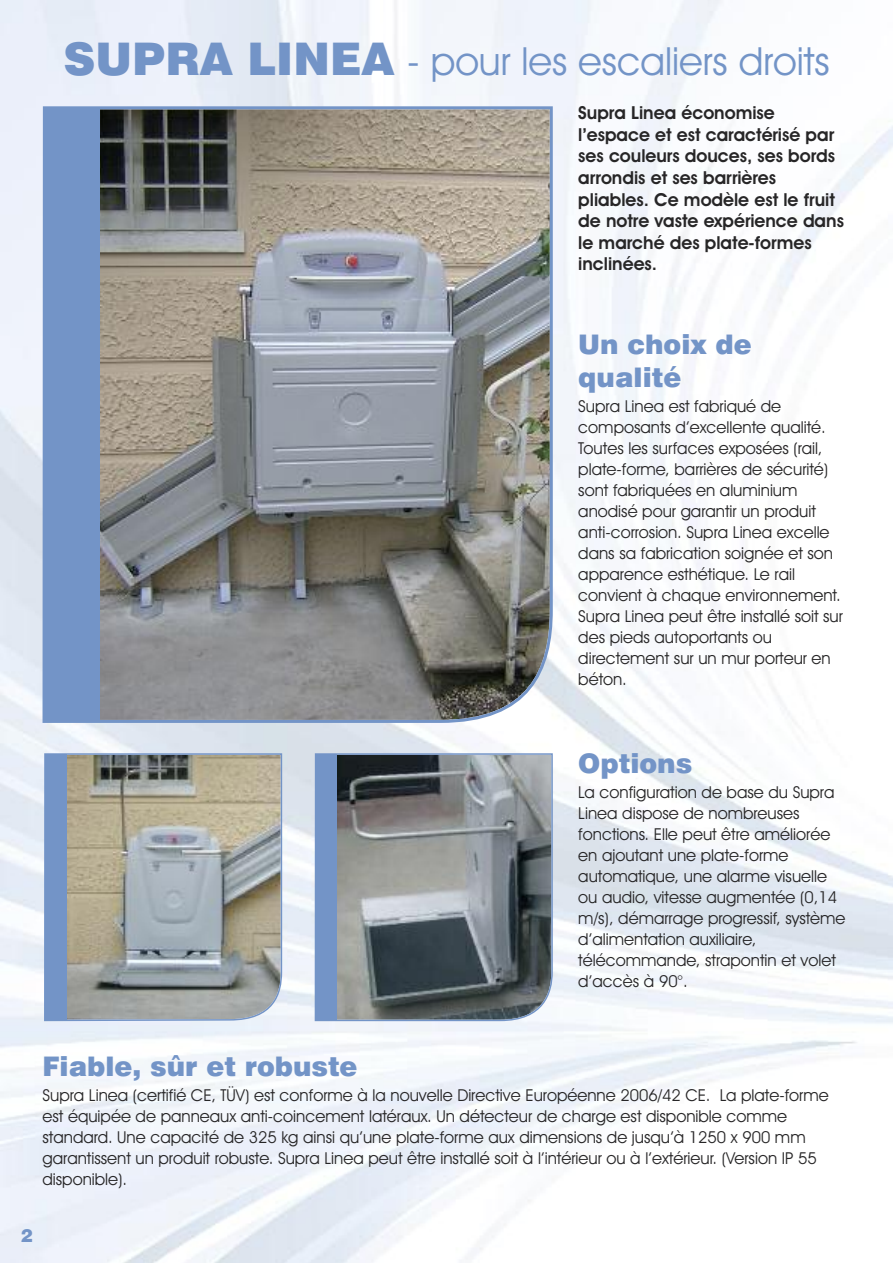
<style>
.page{position:relative;width:893px;height:1263px;background:#fff}
.page>*{position:absolute;margin:0;border:0;box-sizing:border-box;transform-origin:0 0}
.t1{font:39px "Avant Garde IT Cby BT";color:#7394c7}
.t2{font:900 27px/32.4px "Swiss 721 BT";color:#7394c7}
.t3{font:600 18px/21.6px "Avant Garde IT Cby BT";color:#272627}
.t4{font:900 18px "Swiss 721 BT";color:#7394c7}
.t5{font:16.5px/21px "Avant Garde IT Cby BT";color:#272627}
.s1{font-family:"Swiss 721 BT";font-weight:900;font-size:45px}
</style>
<div class="page">
<svg style="left:43px;top:106px;width:510px;height:617px;background:#8a8a88"></svg>
<svg style="left:44px;top:753px;width:238px;height:268px;background:#a2a49d"></svg>
<svg style="left:315px;top:753px;width:238px;height:268px;background:#73797c"></svg>
<div style="left:44px;top:107px;width:55px;height:614px;background:#7394c7"></div>
<div style="left:46px;top:754px;width:21px;height:266px;background:#7394c7"></div>
<div style="left:315px;top:754px;width:22px;height:266px;background:#7394c7"></div>
<h1 class="t1" style="left:63px;top:47px;width:768px"><span class="s1">SUPRA LINEA</span> - pour les escaliers droits</h1>
<p class="t3" style="left:578px;top:103px;width:267px">Supra Linea économise l’espace et est caractérisé par ses couleurs douces, ses bords arrondis et ses barrières pliables. Ce modèle est le fruit de notre vaste expérience dans le marché des plate-formes inclinées.</p>
<h2 class="t2" style="left:578px;top:331px;width:175px">Un choix de qualité</h2>
<p class="t5" style="left:578px;top:397px;width:266px">Supra Linea est fabriqué de composants d’excellente qualité.<br>Toutes les surfaces exposées (rail, plate-forme, barrières de sécurité) sont fabriquées en aluminium anodisé pour garantir un produit anti-corrosion. Supra Linea excelle dans sa fabrication soignée et son apparence esthétique. Le rail convient à chaque environnement.<br>Supra Linea peut être installé soit sur des pieds autoportants ou directement sur un mur porteur en béton.</p>
<h2 class="t2" style="left:578px;top:750px;width:115px">Options</h2>
<p class="t5" style="left:578px;top:783px;width:269px">La configuration de base du Supra<br>Linea dispose de nombreuses fonctions. Elle peut être améliorée en ajoutant une plate-forme automatique, une alarme visuelle ou audio, vitesse augmentée (0,14 m/s), démarrage progressif, système d’alimentation auxiliaire, télécommande, strapontin et volet d’accès à 90°.</p>
<h2 class="t2" style="left:43px;top:1052px;width:317px">Fiable, sûr et robuste</h2>
<p class="t5" style="left:43px;top:1086px;width:788px">Supra Linea (certifié CE, TÜV) est conforme à la nouvelle Directive Européenne 2006/42 CE. La plate-forme est équipée de panneaux anti-coincement latéraux. Un détecteur de charge est disponible comme standard. Une capacité de 325 kg ainsi qu’une plate-forme aux dimensions de jusqu’à 1250 x 900 mm garantissent un produit robuste. Supra Linea peut être installé soit à l’intérieur ou à l’extérieur. (Version IP 55 disponible).</p>
<p class="t4" style="left:21px;top:1229px;width:13px">2</p>
</div>
